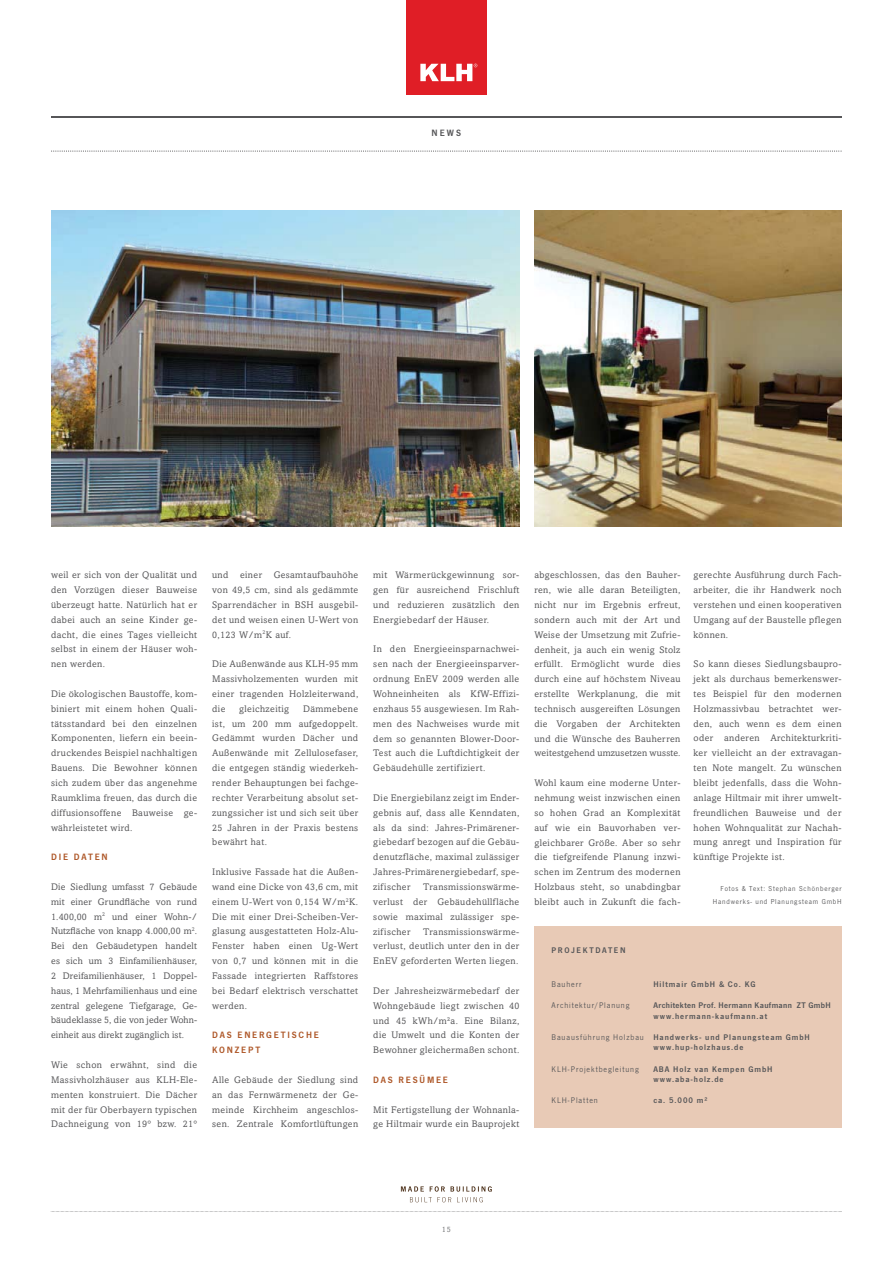
<style>
.page{position:relative;width:893px;height:1263px;background:#fff}
.page>*{position:absolute;margin:0;border:0;box-sizing:border-box;transform-origin:0 0}
.t1{font:9.6px/14.9px "Amasis MT Pro";letter-spacing:.04em;color:#565658;text-align:justify}
.t2{font:600 9.6px/14.9px "News Got T";letter-spacing:.19em;color:#ae5728}
.t3{font:600 9.6px "News Got T";color:#565658}
.t4{font:600 8.55px/10.6px "News Got T";letter-spacing:.11em;color:#565658}
.t5{font:600 8.55px/10.6px "News Got T";letter-spacing:.045em;color:#565658}
.t6{font:8.55px "News Got T";letter-spacing:.105em;color:#565658}
.t7{font:600 8.55px "News Got T";letter-spacing:.19em;color:#565658}
.t8{font:7.8px "Amasis MT Pro";color:#737476}
.t9{font:7.35px/12.8px "News Got T";letter-spacing:.11em;color:#565658;text-align:right}
.s1{font-weight:400}
</style>
<div class="page">
<hr style="left:51px;top:116px;width:790px;height:1px;background:#565658">
<svg style="left:51px;top:151px;width:790px;height:1px"></svg>
<div style="left:406px;top:0;width:80px;height:94px;background:#e01e26"></div>
<svg style="left:420px;top:64px;width:57px;height:17px"></svg>
<svg style="left:401px;top:1186px;width:91px;height:16px"></svg>
<svg style="left:50px;top:1211px;width:792px;height:1px"></svg>
<img style="left:51px;top:211px;width:468px;height:315px">
<img style="left:534px;top:211px;width:307px;height:315px">
<div style="left:534px;top:926px;width:307px;height:201px;background:#e8cab6"></div>
<p class="t3" style="left:432px;top:129px;width:31px">NEWS</p>
<p class="t1" style="left:51px;top:568px;width:148px">weil er sich von der Qualität und den Vorzügen dieser Bauweise überzeugt hatte. Natürlich hat er dabei auch an seine Kinder ge&shy;dacht, die eines Tages vielleicht selbst in einem der Häuser woh&shy;nen werden.</p>
<p class="t1" style="left:51px;top:687px;width:148px">Die ökologischen Baustoffe, kom&shy;biniert mit einem hohen Quali&shy;tätsstandard bei den einzelnen Komponenten, liefern ein beein&shy;druckendes Beispiel nachhaltigen Bauens. Die Bewohner können sich zudem über das angenehme Raumklima freuen, das durch die diffusionsoffene Bauweise ge&shy;währleistetet wird.</p>
<p class="t2" style="left:51px;top:850px;width:58px">DIE DATEN</p>
<p class="t1" style="left:51px;top:880px;width:148px">Die Siedlung umfasst 7 Gebäude mit einer Grundfläche von rund 1.400,00 m<sup>2</sup> und einer Wohn-/ Nutzfläche von knapp 4.000,00 m<sup>2</sup>.<br>Bei den Gebäudetypen handelt es sich um 3 Einfamilienhäuser, 2 Dreifamilienhäuser, 1 Doppel&shy;haus, 1 Mehrfamilienhaus und eine zentral gelegene Tiefgarage, Ge&shy;bäudeklasse 5, die von jeder Wohn&shy;einheit aus direkt zugänglich ist.</p>
<p class="t1" style="left:51px;top:1058px;width:148px">Wie schon erwähnt, sind die Massivholzhäuser aus KLH-Ele&shy;menten konstruiert. Die Dächer mit der für Oberbayern typischen Dachneigung von 19° bzw. 21°</p>
<p class="t1" style="left:212px;top:568px;width:148px">und einer Gesamtaufbauhöhe von 49,5 cm, sind als gedämmte Sparrendächer in BSH ausgebil&shy;det und weisen einen U-Wert von 0,123 W/m<sup>2</sup>K auf.</p>
<p class="t1" style="left:212px;top:657px;width:148px">Die Außenwände aus KLH-95 mm Massivholzementen wurden mit einer tragenden Holzleiterwand, die</p>
<p class="t1" style="left:212px;top:702px;width:148px;text-indent:91px">Dämmebene ist, um 200 mm aufgedoppelt.<br>Gedämmt wurden Dächer und Außenwände mit Zellulosefaser, die entgegen ständig wiederkeh&shy;render Behauptungen bei fachge&shy;rechter Verarbeitung absolut set&shy;zungssicher ist und sich seit über 25 Jahren in der Praxis bestens bewährt hat.</p>
<p class="t1" style="left:212px;top:865px;width:148px">Inklusive Fassade hat die Außen&shy;wand eine Dicke von 43,6 cm, mit einem U-Wert von 0,154 W/m<sup>2</sup>K.<br>Die mit einer Drei-Scheiben-Ver&shy;glasung ausgestatteten Holz-Alu-Fenster haben einen Ug-Wert von 0,7 und können mit in die Fassade integrierten Raffstores bei Bedarf elektrisch verschattet werden.</p>
<p class="t2" style="left:212px;top:1028px;width:108px">DAS ENERGETISCHE<br>KONZEPT</p>
<p class="t1" style="left:212px;top:1073px;width:148px">Alle Gebäude der Siedlung sind an das Fernwärmenetz der Ge&shy;meinde Kirchheim angeschlos&shy;sen. Zentrale Komfortlüftungen</p>
<p class="t1" style="left:239px;top:702px;width:52px">gleichzeitig</p>
<p class="t1" style="left:373px;top:568px;width:148px">mit Wärmerückgewinnung sor&shy;gen für ausreichend Frischluft und reduzieren zusätzlich den Energiebedarf der Häuser.</p>
<p class="t1" style="left:373px;top:642px;width:148px">In den Energieeinsparnachwei&shy;sen nach der Energieeinsparver&shy;ordnung EnEV 2009 werden alle Wohneinheiten als KfW-Effizi&shy;enzhaus 55 ausgewiesen. Im Rah&shy;men des Nachweises wurde mit dem so genannten Blower-Door-Test auch die Luftdichtigkeit der Gebäudehülle zertifiziert.</p>
<p class="t1" style="left:373px;top:791px;width:148px">Die Energiebilanz zeigt im Ender&shy;gebnis auf, dass alle Kenndaten, als da sind: Jahres-Primärener&shy;giebedarf bezogen auf die Gebäu&shy;denutzfläche, maximal zulässiger Jahres-Primärenergiebedarf, spe&shy;zifischer</p>
<p class="t1" style="left:373px;top:880px;width:148px;text-indent:50px">Transmissionswärme&shy;verlust der Gebäudehüllfläche sowie maximal zulässiger spe&shy;zifischer</p>
<p class="t1" style="left:373px;top:925px;width:148px;text-indent:50px">Transmissionswärme&shy;verlust, deutlich unter den in der EnEV geforderten Werten liegen.</p>
<p class="t1" style="left:373px;top:984px;width:148px">Der Jahresheizwärmebedarf der Wohngebäude liegt zwischen 40 und 45 kWh/m2a. Eine Bilanz, die Umwelt und die Konten der Bewohner gleichermaßen schont.</p>
<p class="t2" style="left:373px;top:1073px;width:76px">DAS RESÜMEE</p>
<p class="t1" style="left:373px;top:1103px;width:148px">Mit Fertigstellung der Wohnanla&shy;ge Hiltmair wurde ein Bauprojekt</p>
<p class="t1" style="left:534px;top:568px;width:148px">abgeschlossen, das den Bauher&shy;ren, wie alle daran Beteiligten, nicht nur im Ergebnis erfreut, sondern auch mit der Art und Weise der Umsetzung mit Zufrie&shy;denheit, ja auch ein wenig Stolz erfüllt. Ermöglicht wurde dies durch eine auf höchstem Niveau erstellte Werkplanung, die mit technisch ausgereiften Lösungen die Vorgaben der Architekten und die Wünsche des Bauherren weitestgehend umzusetzen wusste.</p>
<p class="t1" style="left:534px;top:776px;width:148px">Wohl kaum eine moderne Unter&shy;nehmung weist inzwischen einen so hohen Grad an Komplexität auf wie ein Bauvorhaben ver&shy;gleichbarer Größe. Aber so sehr die tiefgreifende Planung inzwi&shy;schen im Zentrum des modernen Holzbaus steht, so unabdingbar bleibt auch in Zukunft die fach-</p>
<p class="t1" style="left:693px;top:568px;width:150px">gerechte Ausführung durch Fach&shy;arbeiter, die ihr Handwerk noch verstehen und einen kooperativen Umgang auf der Baustelle pflegen können.</p>
<p class="t1" style="left:693px;top:657px;width:150px">So kann dieses Siedlungsbaupro&shy;jekt als durchaus bemerkenswer&shy;tes Beispiel für den modernen Holzmassivbau betrachtet wer&shy;den, auch wenn es dem einen oder anderen Architekturkriti&shy;ker vielleicht an der extravagan&shy;ten Note mangelt. Zu wünschen bleibt jedenfalls, dass die Wohn&shy;anlage Hiltmair mit ihrer umwelt&shy;freundlichen Bauweise und der hohen Wohnqualität zur Nachah&shy;mung anregt und Inspiration für künftige Projekte ist.</p>
<p class="t9" style="left:713px;top:883px;width:130px">Fotos &amp; Text: Stephan Schönberger<br>Handwerks- und Planungsteam GmbH</p>
<p class="t7" style="left:551px;top:947px;width:75px">PROJEKTDATEN</p>
<p class="t6" style="left:551px;top:981px;width:32px">Bauherr</p>
<p class="t4" style="left:653px;top:979px;width:104px">Hiltmair GmbH &amp; Co. KG</p>
<p class="t6" style="left:551px;top:1002px;width:79px">Architektur/Planung</p>
<p class="t5" style="left:653px;top:1000px;width:179px">Architekten Prof. Hermann Kaufmann ZT GmbH www.hermann-kaufmann.at</p>
<p class="t4" style="left:653px;top:1032px;width:158px;text-indent:-102px"><span class="s1">Bauausführung Holzbau</span> Handwerks- und Planungsteam GmbH www.hup-holzhaus.de</p>
<p class="t6" style="left:551px;top:1065px;width:89px">KLH-Projektbegleitung</p>
<p class="t4" style="left:653px;top:1064px;width:121px">ABA Holz van Kempen GmbH www.aba-holz.de</p>
<p class="t6" style="left:551px;top:1097px;width:48px">KLH-Platten</p>
<p class="t4" style="left:653px;top:1096px;width:56px">ca. 5.000 m²</p>
<p class="t8" style="left:442px;top:1226px;width:11px">15</p>
</div>
